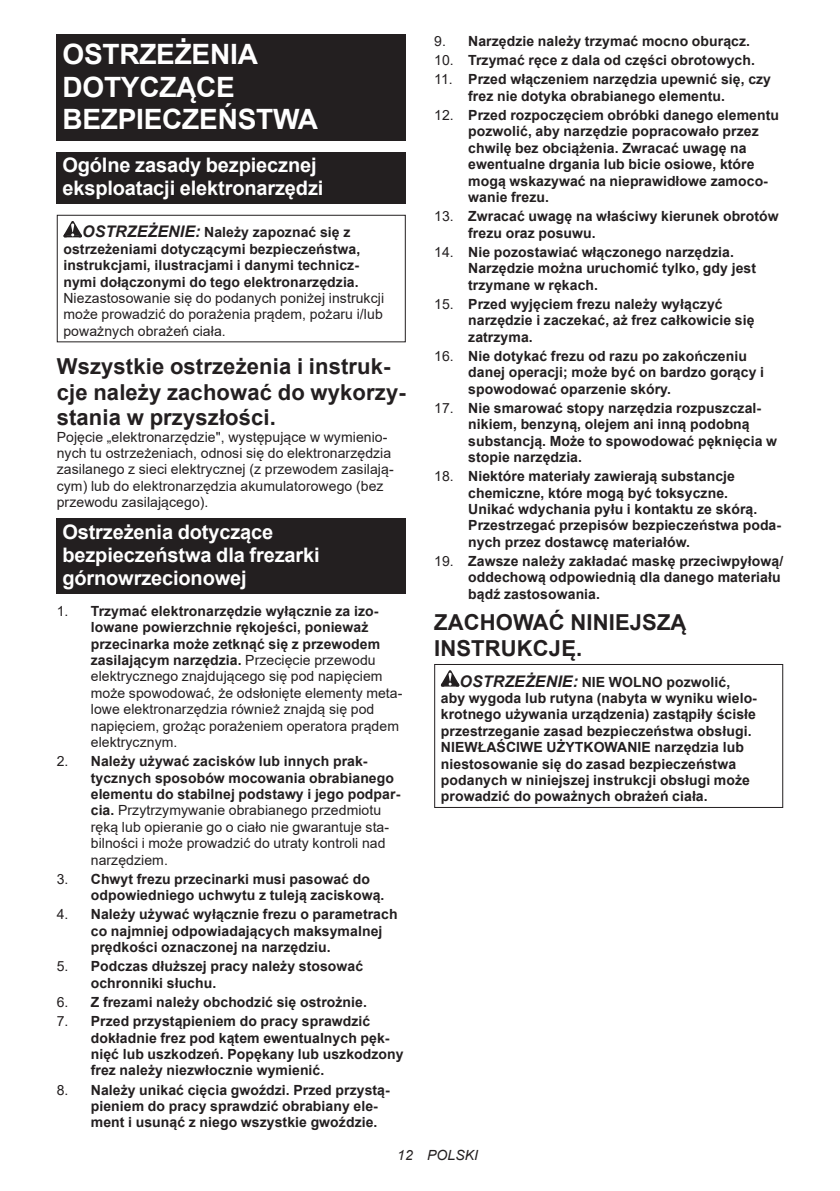
<style>
.page{position:relative;width:840px;height:1191px;background:#fff}
.page>*{position:absolute;margin:0;border:0;box-sizing:border-box;transform-origin:0 0}
.t1{font:700 28px/32.8px "Arial";letter-spacing:-.01em;color:#fff}
.t2{font:700 22px/25.8px "Arial";letter-spacing:.005em;color:#231f20}
.t3{font:700 20px/23.4px "Arial";letter-spacing:-.01em;color:#fff}
.t4{font:700 14px/16.4px "Arial";letter-spacing:.005em;color:#231f20}
.t5{font:14px/16.4px "Arial";letter-spacing:.005em;color:#231f20}
.t6{font:italic 14px "Arial";letter-spacing:.005em;color:#231f20}
.s1{font-style:italic;font-size:16px}
.s2{font-weight:700}
.s3{font-weight:400}
</style>
<div class="page">
<div style="left:57px;top:34px;width:348px;height:107px;background:#231f20"></div>
<div style="left:57px;top:152px;width:348px;height:52px;background:#231f20"></div>
<svg style="left:63px;top:221px;width:19px;height:16px"></svg>
<div style="left:57px;top:215px;width:348px;height:127px;border:1px solid #231f20"></div>
<div style="left:57px;top:518px;width:348px;height:76px;background:#231f20"></div>
<svg style="left:440px;top:670px;width:19px;height:16px"></svg>
<div style="left:434px;top:664px;width:348px;height:144px;border:1px solid #231f20"></div>
<h1 class="t1" style="left:62px;top:38px;width:257px">OSTRZEŻENIA<br>DOTYCZĄCE<br>BEZPIECZEŃSTWA</h1>
<h3 class="t3" style="left:62px;top:153px;width:262px">Ogólne zasady bezpiecznej eksploatacji elektronarzędzi</h3>
<p class="t4" style="left:63px;top:224px;width:298px;text-indent:19px"><span class="s1">OSTRZEŻENIE:</span> Należy zapoznać się z ostrzeżeniami dotyczącymi bezpieczeństwa, instrukcjami, ilustracjami i danymi technicz&shy;nymi dołączonymi do tego elektronarzędzia.</p>
<p class="t5" style="left:63px;top:290px;width:322px;text-align:justify">Niezastosowanie się do podanych poniżej instrukcji może prowadzić do porażenia prądem, pożaru i/lub poważnych obrażeń ciała.</p>
<h2 class="t2" style="left:57px;top:353px;width:350px">Wszystkie ostrzeżenia i instruk&shy;cje należy zachować do wykorzy&shy;stania w przyszłości.</h2>
<p class="t5" style="left:57px;top:428px;width:338px">Pojęcie „elektronarzędzie", występujące w wymienio&shy;nych tu ostrzeżeniach, odnosi się do elektronarzędzia zasilanego z sieci elektrycznej (z przewodem zasilają&shy;cym) lub do elektronarzędzia akumulatorowego (bez przewodu zasilającego).</p>
<h3 class="t3" style="left:62px;top:520px;width:258px">Ostrzeżenia dotyczące bezpieczeństwa dla frezarki górnowrzecionowej</h3>
<p class="t5" style="left:91px;top:602px;width:313px;text-indent:-34px">1. <span class="s2">Trzymać elektronarzędzie wyłącznie za izo&shy;lowane powierzchnie rękojeści, ponieważ przecinarka może zetknąć się z przewodem zasilającym narzędzia.</span> Przecięcie przewodu elektrycznego znajdującego się pod napięciem może spowodować, że odsłonięte elementy meta&shy;lowe elektronarzędzia również znajdą się pod napięciem, grożąc porażeniem operatora prądem elektrycznym.</p>
<p class="t5" style="left:91px;top:753px;width:311px;text-indent:-34px">2. <span class="s2">Należy używać zacisków lub innych prak&shy;tycznych sposobów mocowania obrabianego elementu do stabilnej podstawy i jego podpar&shy;cia.</span> Przytrzymywanie obrabianego przedmiotu ręką lub opieranie go o ciało nie gwarantuje sta&shy;bilności i może prowadzić do utraty kontroli nad narzędziem.</p>
<p class="t4" style="left:91px;top:870px;width:295px;text-indent:-34px"><span class="s3">3.</span> Chwyt frezu przecinarki musi pasować do odpowiedniego uchwytu z tuleją zaciskową.</p>
<p class="t4" style="left:91px;top:906px;width:308px;text-indent:-34px"><span class="s3">4.</span> Należy używać wyłącznie frezu o parametrach co najmniej odpowiadających maksymalnej prędkości oznaczonej na narzędziu.</p>
<p class="t4" style="left:91px;top:958px;width:274px;text-indent:-34px"><span class="s3">5.</span> Podczas dłuższej pracy należy stosować ochronniki słuchu.</p>
<p class="t4" style="left:57px;top:994px;width:311px"><span class="s3">6.</span> Z frezami należy obchodzić się ostrożnie.</p>
<p class="t4" style="left:91px;top:1013px;width:314px;text-indent:-34px"><span class="s3">7.</span> Przed przystąpieniem do pracy sprawdzić dokładnie frez pod kątem ewentualnych pęk&shy;nięć lub uszkodzeń. Popękany lub uszkodzony frez należy niezwłocznie wymienić.</p>
<p class="t4" style="left:91px;top:1081px;width:300px;text-indent:-34px"><span class="s3">8.</span> Należy unikać cięcia gwoździ. Przed przystą&shy;pieniem do pracy sprawdzić obrabiany ele&shy;ment i usunąć z niego wszystkie gwoździe.</p>
<p class="t4" style="left:434px;top:33px;width:317px"><span class="s3">9.</span> Narzędzie należy trzymać mocno oburącz.</p>
<p class="t4" style="left:434px;top:52px;width:322px"><span class="s3">10.</span> Trzymać ręce z dala od części obrotowych.</p>
<p class="t4" style="left:468px;top:71px;width:304px;text-indent:-34px"><span class="s3">11.</span> Przed włączeniem narzędzia upewnić się, czy frez nie dotyka obrabianego elementu.</p>
<p class="t4" style="left:468px;top:107px;width:312px;text-indent:-34px"><span class="s3">12.</span> Przed rozpoczęciem obróbki danego elementu pozwolić, aby narzędzie popracowało przez chwilę bez obciążenia. Zwracać uwagę na ewentualne drgania lub bicie osiowe, które mogą wskazywać na nieprawidłowe zamoco&shy;wanie frezu.</p>
<p class="t4" style="left:468px;top:208px;width:312px;text-indent:-34px"><span class="s3">13.</span> Zwracać uwagę na właściwy kierunek obrotów frezu oraz posuwu.</p>
<p class="t4" style="left:468px;top:244px;width:289px;text-indent:-34px"><span class="s3">14.</span> Nie pozostawiać włączonego narzędzia.<br>Narzędzie można uruchomić tylko, gdy jest trzymane w rękach.</p>
<p class="t4" style="left:468px;top:296px;width:287px;text-indent:-34px"><span class="s3">15.</span> Przed wyjęciem frezu należy wyłączyć narzędzie i zaczekać, aż frez całkowicie się zatrzyma.</p>
<p class="t4" style="left:468px;top:348px;width:297px;text-indent:-34px"><span class="s3">16.</span> Nie dotykać frezu od razu po zakończeniu danej operacji; może być on bardzo gorący i spowodować oparzenie skóry.</p>
<p class="t4" style="left:468px;top:400px;width:310px;text-indent:-34px"><span class="s3">17.</span> Nie smarować stopy narzędzia rozpuszczal&shy;nikiem, benzyną, olejem ani inną podobną substancją. Może to spowodować pęknięcia w stopie narzędzia.</p>
<p class="t4" style="left:468px;top:468px;width:314px;text-indent:-34px"><span class="s3">18.</span> Niektóre materiały zawierają substancje chemiczne, które mogą być toksyczne.<br>Unikać wdychania pyłu i kontaktu ze skórą.<br>Przestrzegać przepisów bezpieczeństwa poda&shy;nych przez dostawcę materiałów.</p>
<p class="t4" style="left:468px;top:553px;width:316px;text-indent:-34px"><span class="s3">19.</span> Zawsze należy zakładać maskę przeciwpyłową/ oddechową odpowiednią dla danego materiału bądź zastosowania.</p>
<h2 class="t2" style="left:434px;top:610px;width:254px">ZACHOWAĆ NINIEJSZĄ<br>INSTRUKCJĘ.</h2>
<p class="t4" style="left:440px;top:673px;width:317px;text-indent:19px"><span class="s1">OSTRZEŻENIE:</span> NIE WOLNO pozwolić, aby wygoda lub rutyna (nabyta w wyniku wielo&shy;krotnego używania urządzenia) zastąpiły ścisłe przestrzeganie zasad bezpieczeństwa obsługi.<br>NIEWŁAŚCIWE UŻYTKOWANIE narzędzia lub niestosowanie się do zasad bezpieczeństwa podanych w niniejszej instrukcji obsługi może prowadzić do poważnych obrażeń ciała.</p>
<p class="t6" style="left:397px;top:1146px;width:82px">12 POLSKI</p>
</div>
